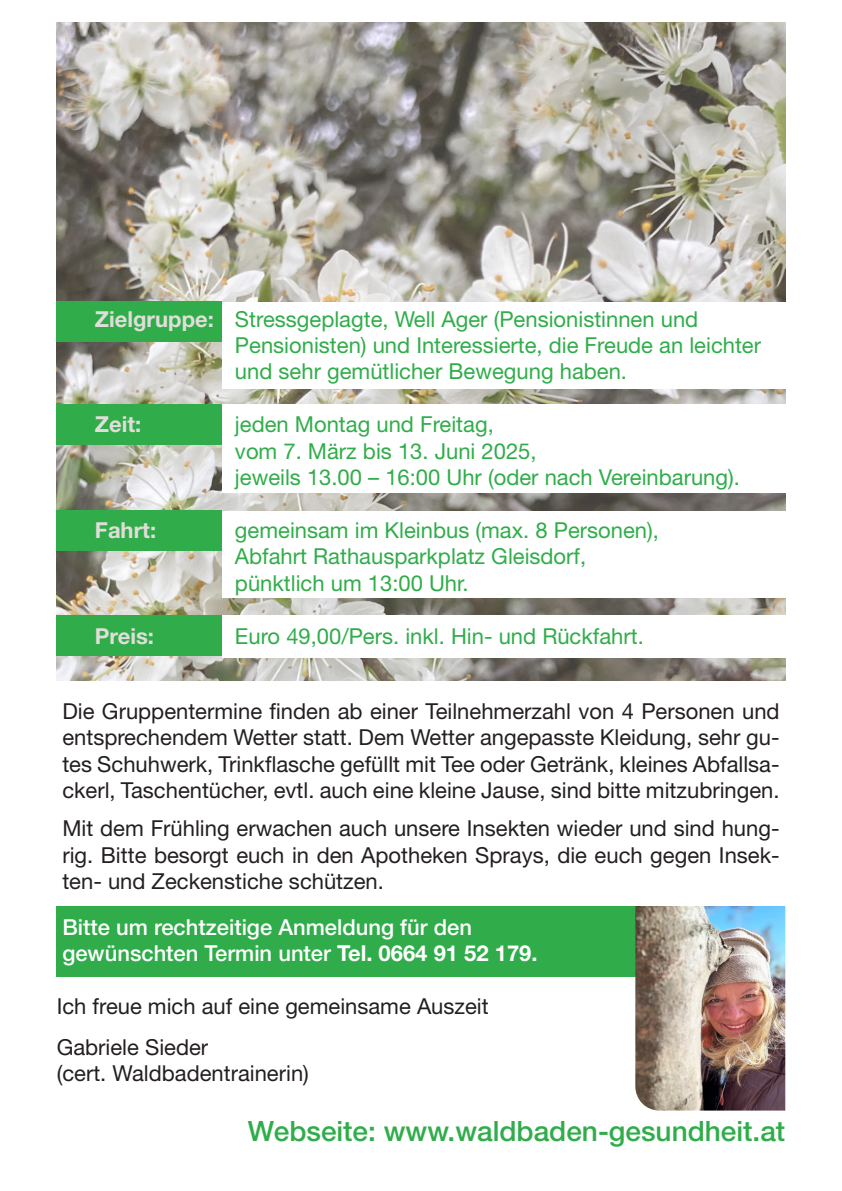
<style>
.page{position:relative;width:842px;height:1191px;background:#fff}
.page>*{position:absolute;margin:0;border:0;box-sizing:border-box;transform-origin:0 0}
.t1{font:500 28px "Helvetica Neue LT Std";color:#30ad4a}
.t2{font:22px/26.4px "Helvetica Neue LT Std";color:#231f20;text-align:justify}
.t3{font:22px/26.4px "Helvetica Neue LT Std";color:#30ad4a}
.t4{font:500 22px/26.4px "Helvetica Neue LT Std";color:#fff}
.t5{font:700 22px "Helvetica Neue LT Std";color:#e1deda}
.s1{font-weight:700;color:#e1deda}
.s2{font-weight:700}
</style>
<div class="page">
<img style="left:57px;top:23px;width:728px;height:657px">
<div style="left:57px;top:906px;width:728px;height:70px;background:#30ad4a"></div>
<div style="left:222px;top:302px;width:563px;height:86px;background:#fff"></div>
<div style="left:222px;top:404px;width:563px;height:89px;background:#fff"></div>
<div style="left:222px;top:511px;width:563px;height:86px;background:#fff"></div>
<div style="left:222px;top:615px;width:563px;height:43px;background:#fff"></div>
<div style="left:57px;top:615px;width:165px;height:40px;background:#30ad4a"></div>
<div style="left:57px;top:511px;width:165px;height:40px;background:#30ad4a"></div>
<div style="left:57px;top:404px;width:165px;height:40px;background:#30ad4a"></div>
<div style="left:57px;top:302px;width:165px;height:40px;background:#30ad4a"></div>
<img style="left:635px;top:906px;width:150px;height:204px">
<p class="t3" style="left:235px;top:305px;width:528px;text-indent:-140px"><span class="s1">Zielgruppe:</span> Stressgeplagte, Well Ager (Pensionistinnen und<br>Pensionisten) und Interessierte, die Freude an leichter und sehr gemütlicher Bewegung haben.</p>
<p class="t5" style="left:95px;top:411px;width:48px">Zeit:</p>
<p class="t3" style="left:235px;top:411px;width:506px">jeden Montag und Freitag,<br>vom 7. März bis 13. Juni 2025,<br>jeweils 13.00 – 16:00 Uhr (oder nach Vereinbarung).</p>
<p class="t5" style="left:95px;top:516px;width:63px">Fahrt:</p>
<p class="t3" style="left:235px;top:516px;width:425px">gemeinsam im Kleinbus (max. 8 Personen),<br>Abfahrt Rathausparkplatz Gleisdorf, pünktlich um 13:00 Uhr.</p>
<p class="t5" style="left:95px;top:622px;width:61px">Preis:</p>
<p class="t3" style="left:235px;top:622px;width:410px">Euro 49,00/Pers. inkl. Hin- und Rückfahrt.</p>
<p class="t2" style="left:62px;top:697px;width:719px">Die Gruppentermine finden ab einer Teilnehmerzahl von 4 Personen und entsprechendem Wetter statt. Dem Wetter angepasste Kleidung, sehr gu&shy;tes Schuhwerk, Trinkflasche gefüllt mit Tee oder Getränk, kleines Abfallsa&shy;ckerl, Taschentücher, evtl. auch eine kleine Jause, sind bitte mitzubringen.</p>
<p class="t2" style="left:62px;top:815px;width:719px">Mit dem Frühling erwachen auch unsere Insekten wieder und sind hung&shy;rig. Bitte besorgt euch in den Apotheken Sprays, die euch gegen Insek&shy;ten- und Zeckenstiche schützen.</p>
<p class="t4" style="left:62px;top:913px;width:477px">Bitte um rechtzeitige Anmeldung für den gewünschten Termin unter <span class="s2">Tel. 0664 91 52 179.</span></p>
<p class="t2" style="left:57px;top:986px;width:433px;line-height:40.4px">Ich freue mich auf eine gemeinsame Auszeit<br>Gabriele Sieder</p>
<p class="t2" style="left:57px;top:1059px;width:254px">(cert. Waldbadentrainerin)</p>
<p class="t1" style="left:248px;top:1114px;width:539px">Webseite: www.waldbaden-gesundheit.at</p>
</div>
